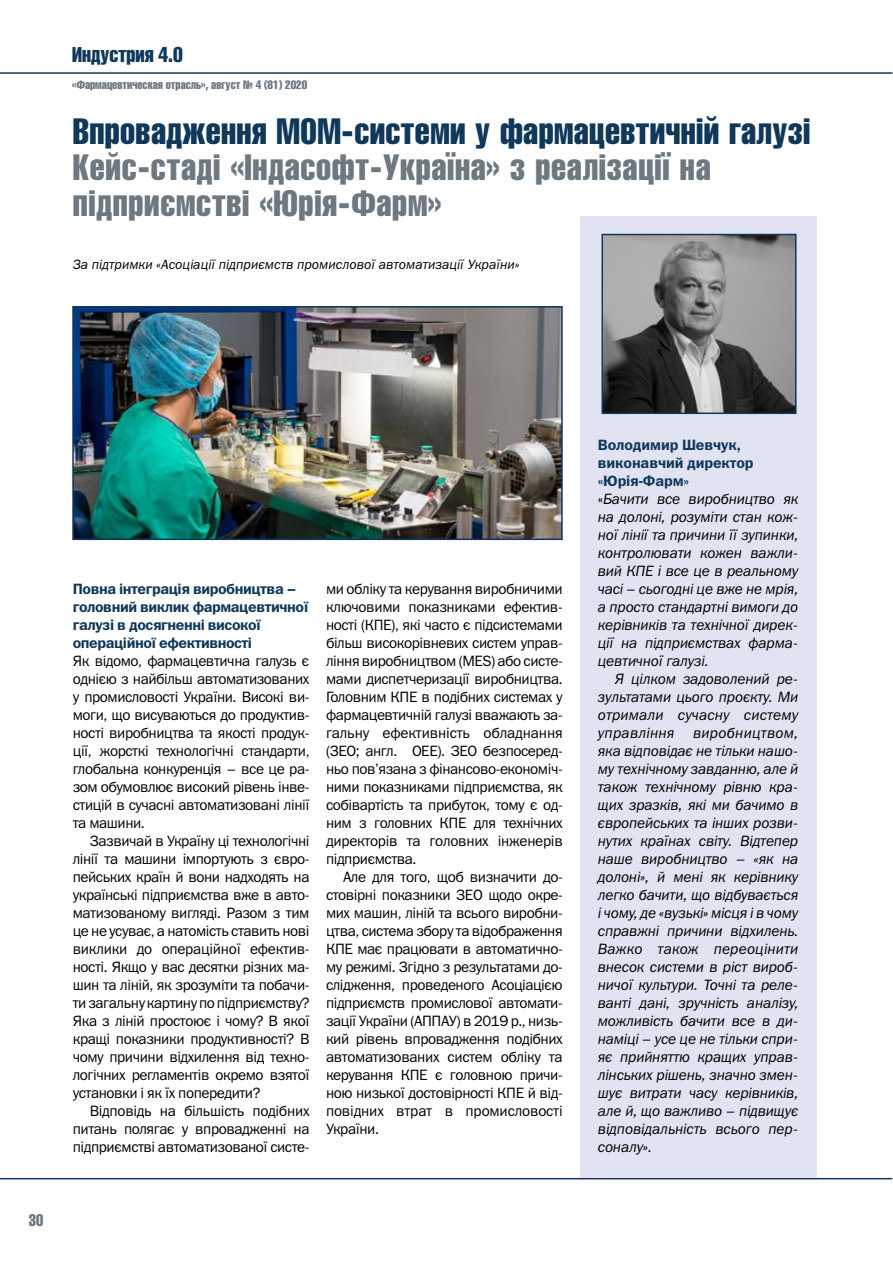
<style>
.page{position:relative;width:893px;height:1263px;background:#fff}
.page>*{position:absolute;margin:0;border:0;box-sizing:border-box;transform-origin:0 0}
.t1{font:36px/36px "Helios Compressed";letter-spacing:.02em;color:#6d7881}
.t2{font:36px "Helios Compressed";letter-spacing:.01em;color:#10385a}
.t3{font:21px "Helios Compressed";color:#10385a}
.t4{font:16.5px "Helios Compressed";color:#6d7881;scale:.95 1}
.t5{font:15px/18px "Franklin Gothic Book C";letter-spacing:-.03em;color:#000;text-align:justify}
.t6{font:italic 15px/18px "Franklin Gothic Book C";letter-spacing:-.01em;color:#000;text-align:justify}
.t7{font:15px/18px "Franklin Gothic Demi C";letter-spacing:-.03em;color:#10385a}
.t8{font:15px/18px "Franklin Gothic Demi C";letter-spacing:-.01em;color:#10385a}
.t9{font:italic 13.5px "Franklin Gothic Book C";color:#000}
.t10{font:12px "Helios Compressed";color:#6d7881}
.s1{font-style:normal}
</style>
<div class="page">
<hr style="left:0;top:72px;width:892px;height:2px;background:#10385a">
<hr style="left:0;top:1178px;width:892px;height:1px;background:#10385a">
<img style="left:75px;top:309px;width:485px;height:228px">
<div style="left:72px;top:306px;width:491px;height:234px;border:2px solid #10385a"></div>
<div style="left:580px;top:216px;width:236px;height:962px;background:#e1e2f2"></div>
<img style="left:604px;top:237px;width:189px;height:174px">
<div style="left:601px;top:234px;width:195px;height:180px;border:2px solid #10385a"></div>
<h2 class="t3" style="left:72px;top:42px;width:112px">Индустрия 4.0</h2>
<p class="t10" style="left:72px;top:77px;width:237px">«Фармацевтическая отрасль», август № 4 (81) 2020</p>
<h1 class="t2" style="left:73px;top:110px;width:739px">Впровадження MOM-системи у фармацевтичній галузі</h1>
<h1 class="t1" style="left:73px;top:148px;width:639px">Кейс-стаді «Індасофт-Україна» з реалізації на підприємстві «Юрія-Фарм»</h1>
<p class="t9" style="left:73px;top:256px;width:448px">За підтримки «Асоціації підприємств промислової автоматизації України»</p>
<p class="t4" style="left:29px;top:1210px;width:17px">30</p>
<p class="t7" style="left:73px;top:580px;width:237px">Повна інтеграція виробництва – головний виклик фармацевтичної галузі в досягненні високої операційної ефективності</p>
<p class="t5" style="left:73px;top:652px;width:238px">Як відомо, фармацевтична галузь є однією з найбільш автоматизованих у промисловості України. Високі ви&shy;моги, що висуваються до продуктив&shy;ності виробництва та якості продук&shy;ції, жорсткі технологічні стандарти, глобальна конкуренція – все це ра&shy;зом обумовлює високий рівень інве&shy;стицій в сучасні автоматизовані лінії та машини.</p>
<p class="t5" style="left:73px;top:832px;width:238px;text-indent:17px">Зазвичай в Україну ці технологічні лінії та машини імпортують з євро&shy;пейських країн й вони надходять на українські підприємства вже в авто&shy;матизованому вигляді. Разом з тим це не усуває, а натомість ставить нові виклики до операційної ефектив&shy;ності. Якщо у вас десятки різних ма&shy;шин та ліній, як зрозуміти та побачи&shy;ти загальну картину по підприємству?<br>Яка з ліній простоює і чому? В якої кращі показники продуктивності? В чому причини відхилення від техно&shy;логічних регламентів окремо взятої установки і як їх попередити?</p>
<p class="t5" style="left:73px;top:1102px;width:238px;text-indent:17px">Відповідь на більшість подібних питань полягає у впровадженні на підприємстві автоматизованої систе-</p>
<p class="t5" style="left:326px;top:580px;width:238px">ми обліку та керування виробничими ключовими показниками ефектив&shy;ності (КПЕ), які часто є підсистемами більш високорівневих систем управ&shy;ління виробництвом (MES) або систе&shy;мами диспетчеризації виробництва.<br>Головним КПЕ в подібних системах у фармацевтичній галузі вважають за&shy;гальну ефективність обладнання (ЗЕО; англ. ‒ ОЕЕ). ЗЕО безпосеред&shy;ньо пов’язана з фінансово-економіч&shy;ними показниками підприємства, як собівартість та прибуток, тому є од&shy;ним з головних КПЕ для технічних директорів та головних інженерів підприємства.</p>
<p class="t5" style="left:326px;top:868px;width:238px;text-indent:17px">Але для того, щоб визначити до&shy;стовірні показники ЗЕО щодо окре&shy;мих машин, ліній та всього виробни&shy;цтва, система збору та відображення КПЕ має працювати в автоматично&shy;му режимі. Згідно з результатами до&shy;слідження, проведеного Асоціацією підприємств промислової автомати&shy;зації України (АППАУ) в 2019 р., низь&shy;кий рівень впровадження подібних автоматизованих систем обліку та керування КПЕ є головною причи&shy;ною низької достовірності КПЕ й від&shy;повідних втрат в промисловості України.</p>
<p class="t8" style="left:598px;top:436px;width:157px">Володимир Шевчук, виконавчий директор «Юрія-Фарм»</p>
<p class="t6" style="left:598px;top:490px;width:202px"><span class="s1">«</span>Бачити все виробництво як на долоні, розуміти стан кож&shy;ної лінії та причини її зупинки, контролювати кожен важли&shy;вий КПЕ і все це в реальному часі – сьогодні це вже не мрія, а просто стандартні вимоги до керівників та технічної дирек&shy;ції на підприємствах фарма&shy;цевтичної галузі.</p>
<p class="t6" style="left:598px;top:670px;width:202px;text-indent:17px">Я цілком задоволений ре&shy;зультатами цього проєкту. Ми отримали сучасну систему управління виробництвом, яка відповідає не тільки нашо&shy;му технічному завданню, але й також технічному рівню кра&shy;щих зразків, які ми бачимо в європейських та інших розви&shy;нутих країнах світу. Відтепер наше виробництво – «як на долоні», й мені як керівнику легко бачити, що відбувається і чому, де «вузькі» місця і в чому справжні причини відхилень.<br>Важко також переоцінити внесок системи в ріст вироб&shy;ничої культури. Точні та реле&shy;ванті дані, зручність аналізу, можливість бачити все в ди&shy;наміці – усе це не тільки спри&shy;яє прийняттю кращих управ&shy;лінських рішень, значно змен&shy;шує витрати часу керівників, але й, що важливо – підвищує відповідальність всього пер&shy;соналу».</p>
</div>
